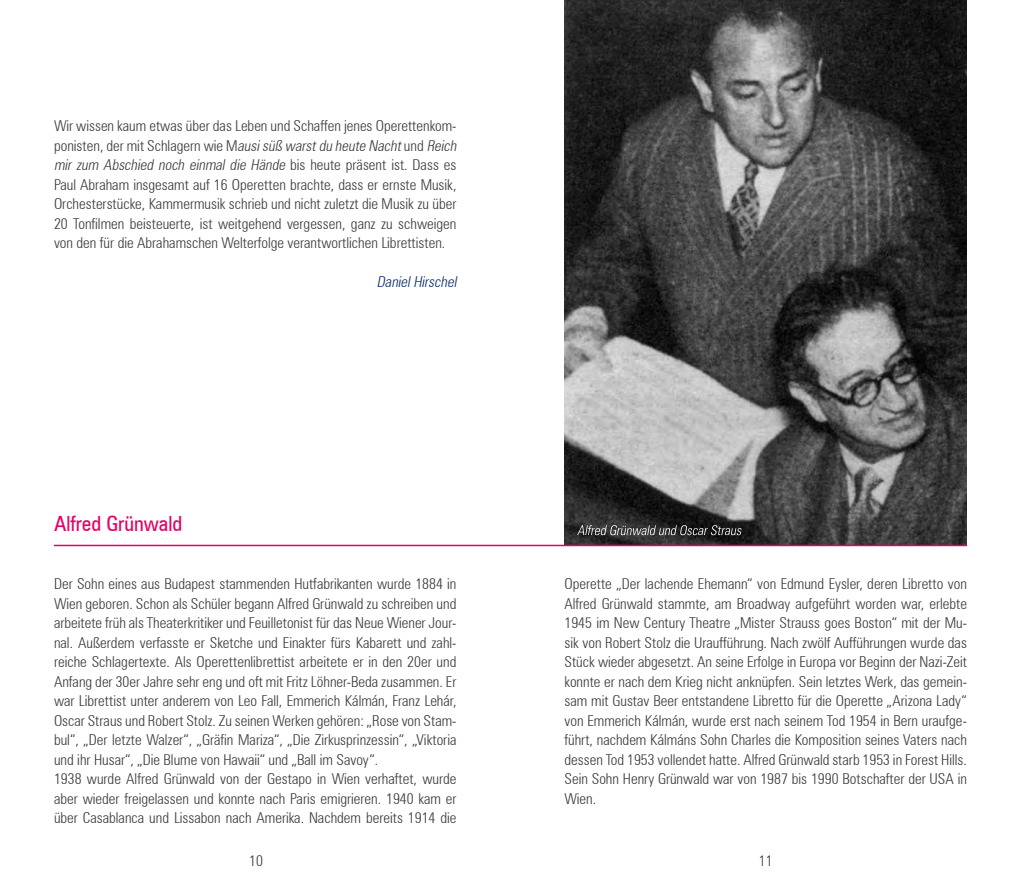
<style>
.page{position:relative;width:1021px;height:893px;background:#fff}
.page>*{position:absolute;margin:0;border:0;box-sizing:border-box;transform-origin:0 0}
.t1{font:condensed 21px "Zurich BT";color:#e50063}
.t2{font:300 condensed 15px/19.5px "Zurich BT";color:#3b3b3a}
.t3{font:italic 300 condensed 15px "Zurich BT";color:#0c2f68}
.s1{font-style:italic}
</style>
<div class="page">
<img style="left:564px;top:0;width:402px;height:545px">
<hr style="left:54px;top:545px;width:912px;height:1px;background:#e50063">
<svg style="left:577px;top:525px;width:164px;height:10px;background:#565656"></svg>
<p class="t2" style="left:54px;top:116px;width:407px">Wir wissen kaum etwas über das Leben und Schaffen jenes Operettenkom&shy;ponisten, der mit Schlagern wie M<span class="s1">ausisüß warstdu heute Nacht</span>und <span class="s1">Reich mir zum Abschied noch einmal die Hände</span> b i s h e u t e p rä s e n t i s t . D a s s e s Paul Abraham insgesamt auf 16 Operetten brachte, dass er ernste Musik, Orchesterstücke, Kammermusik schrieb und nicht zuletzt die Musik zu über 20 Tonfilmen beisteuerte, ist weitgehend vergessen, ganz zu schweigen von den für die Abrahamschen Welterfolge verantwortlichen Librettisten.</p>
<p class="t3" style="left:377px;top:273px;width:84px">DanielHirschel</p>
<h1 class="t1" style="left:54px;top:510px;width:130px">Alfred Grünwald</h1>
<p class="t2" style="left:54px;top:574px;width:404px">Der Sohn eines aus Budapest stammenden Hutfabrikanten wurde 1884 in Wien geboren. Schon als Schüler begann Alfred Grünwald zu schreiben und arbeitete früh als Theaterkritiker und Feuilletonist für das Neue Wiener Jour&shy;nal. Außerdem verfasste er Sketche und Einakter fürs Kabarett und zahl&shy;reiche Schlagertexte. Als Operettenlibrettist arbeitete er in den 20er und Anfang der 30er Jahre sehr eng und oft mit Fritz Löhner-Beda zusammen. Er war Librettist unter anderem von Leo Fall, Emmerich Kálmán, Franz Lehár, Oscar Straus und Robert Stolz. Zu seinen Werken gehören: „Rose von Stam&shy;bul“, „Der letzte Walzer“, „Gräfin Mariza“, „Die Zirkusprinzessin“, „Viktoria und ihr Husar“, „Die Blume von Hawaii“ und „Ball im Savoy“.<br>1938 wurde Alfred Grünwald von der Gestapo in Wien verhaftet, wurde aber wieder freigelassen und konnte nach Paris emigrieren. 1940 kam er über Casablanca und Lissabon nach Amerika. Nachdem bereits 1914 die</p>
<p class="t2" style="left:564px;top:574px;width:404px;text-align:justify">Operette „Der lachende Ehemann“ von Edmund Eysler, deren Libretto von Alfred Grünwald stammte, am Broadway aufgeführt worden war, erlebte 1945 im New Century Theatre „Mister Strauss goes Boston“ mit der Mu&shy;sik von Robert Stolz die Uraufführung. Nach zwölf Aufführungen wurde das Stück wieder abgesetzt. An seine Erfolge in Europa vor Beginn der Nazi-Zeit konnte er nach dem Krieg nicht anknüpfen. Sein letztes Werk, das gemein&shy;sam mit Gustav Beer entstandene Libretto für die Operette „Arizona Lady“ von Emmerich Kálmán, wurde erst nach seinem Tod 1954 in Bern uraufge&shy;führt, nachdem Kálmáns Sohn Charles die Komposition seines Vaters nach dessen Tod 1953 vollendet hatte. Alfred Grünwald starb 1953 in Forest Hills.<br>Sein Sohn Henry Grünwald war von 1987 bis 1990 Botschafter der USA in Wien.</p>
<p class="t2" style="left:249px;top:851px;width:15px">10</p>
<p class="t2" style="left:758px;top:851px;width:15px">11</p>
</div>
